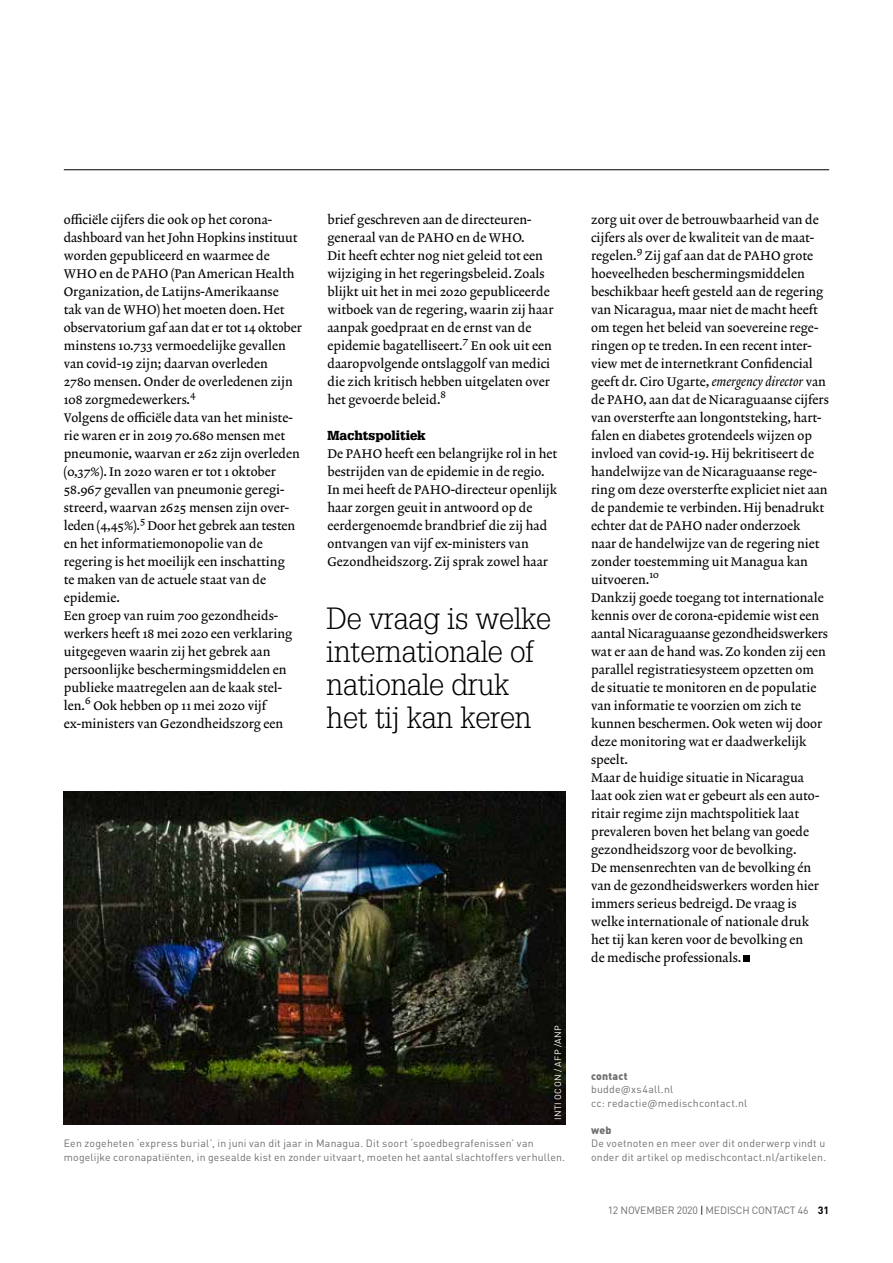
<style>
.page{position:relative;width:893px;height:1263px;background:#fff}
.page>*{position:absolute;margin:0;border:0;box-sizing:border-box;transform-origin:0 0}
.t1{font:300 30px/33px "Glypha LT Std";letter-spacing:-.005em;color:#000}
.t2{font:12.75px/18px "Lexicon No 2 Roman A";color:#000}
.t3{font:900 12.75px "Glypha LT Std";color:#000}
.t4{font:10.5px/13.5px "DINOT";letter-spacing:.02em;color:#706f6f}
.t5{font:10.5px "DINOT";letter-spacing:-.015em;color:#706f6f}
.t6{font:900 10.5px "DINOT";letter-spacing:.025em;color:#706f6f}
.t7{font:10.2px "Lexicon No 2 Roman A";color:#000}
.t8{font:9px "DINOT";letter-spacing:.05em;color:#fff}
.s1{font-family:"Lexicon No 2 Italic A"}
.s2{color:#000}
.s3{font-weight:700;color:#000}
</style>
<div class="page">
<div style="left:743px;top:955px;width:7px;height:7px;background:#000"></div>
<img style="left:64px;top:792px;width:502px;height:332px">
<hr style="left:64px;top:169px;width:765px;height:1px;background:#000">
<p class="t2" style="left:64px;top:211px;width:240px">officiële cijfers die ook op het corona&shy;dashboard van het John Hopkins instituut worden gepubliceerd en waarmee de WHO en de PAHO (Pan American Health Organization, de Latijns-Amerikaanse<br>tak van de WHO) het moeten doen. Het observatorium gaf aan dat er tot 14 oktober minstens 10.733 vermoedelijke gevallen van covid-19 zijn; daarvan overleden<br>2780 mensen. Onder de overledenen zijn 108 zorgmedewerkers.</p>
<p class="t7" style="left:190px;top:388px;width:7px">4</p>
<p class="t2" style="left:64px;top:409px;width:238px">Volgens de officiële data van het ministe&shy;rie waren er in 2019 70.680 mensen met pneumonie, waarvan er 262 zijn overleden (0,37%). In 2020 waren er tot 1 oktober 58.967 gevallen van pneumonie geregi&shy;streerd, waarvan 2625 mensen zijn over&shy;leden (4,45%).</p>
<p class="t7" style="left:140px;top:514px;width:7px">5</p>
<p class="t2" style="left:64px;top:517px;width:233px;text-indent:84px">Door het gebrek aan testen en het informatiemonopolie van de regering is het moeilijk een inschatting te maken van de actuele staat van de epidemie.<br>Een groep van ruim 700 gezondheids&shy;werkers heeft 18 mei 2020 een verklaring uitgegeven waarin zij het gebrek aan persoonlijke beschermingsmiddelen en publieke maatregelen aan de kaak stel&shy;len.</p>
<p class="t7" style="left:85px;top:694px;width:7px">6</p>
<p class="t2" style="left:64px;top:697px;width:221px;text-indent:30px">Ook hebben op 11 mei 2020 vijf ex-ministers van Gezondheidszorg een</p>
<p class="t2" style="left:327px;top:211px;width:228px">brief geschreven aan de directeuren-- generaal van de PAHO en de WHO.<br>Dit heeft echter nog niet geleid tot een wijziging in het regeringsbeleid. Zoals blijkt uit het in mei 2020 gepubliceerde witboek van de regering, waarin zij haar aanpak goedpraat en de ernst van de epidemie bagatelliseert.</p>
<p class="t7" style="left:463px;top:334px;width:7px">7</p>
<p class="t2" style="left:327px;top:337px;width:226px;text-indent:143px">En ook uit een daaropvolgende ontslaggolf van medici die zich kritisch hebben uitgelaten over het gevoerde beleid.</p>
<p class="t7" style="left:441px;top:388px;width:7px">8</p>
<p class="t3" style="left:327px;top:428px;width:100px">Machtspolitiek</p>
<p class="t2" style="left:327px;top:445px;width:231px">De PAHO heeft een belangrijke rol in het bestrijden van de epidemie in de regio.<br>In mei heeft de PAHO-directeur openlijk haar zorgen geuit in antwoord op de eerdergenoemde brandbrief die zij had ontvangen van vijf ex-ministers van Gezondheidszorg. Zij sprak zowel haar</p>
<h1 class="t1" style="left:326px;top:603px;width:226px">De vraag is welke internationale of nationale druk het tij kan keren</h1>
<p class="t8" style="left:552px;top:1120px;width:96px;rotate:-90deg">INTI OCON / AFP /ANP</p>
<p class="t4" style="left:64px;top:1136px;width:503px">Een zogeheten ‘express burial’, in juni van dit jaar in Managua. Dit soort ‘spoedbegrafenissen’ van mogelijke coronapatiënten, in gesealde kist en zonder uitvaart, moeten het aantal slachtoffers verhullen.</p>
<p class="t2" style="left:591px;top:211px;width:229px">zorg uit over de betrouwbaarheid van de cijfers als over de kwaliteit van de maat&shy;regelen.</p>
<p class="t7" style="left:637px;top:244px;width:7px">9</p>
<p class="t2" style="left:591px;top:247px;width:239px;text-indent:54px">Zij gaf aan dat de PAHO grote hoeveelheden beschermingsmiddelen beschikbaar heeft gesteld aan de regering van Nicaragua, maar niet de macht heeft om tegen het beleid van soevereine rege&shy;ringen op te treden. In een recent inter&shy;view met de internetkrant Confidencial geeft dr. Ciro Ugarte, <span class="s1">emergency director</span> van de PAHO, aan dat de Nicaraguaanse cijfers van oversterfte aan longontsteking, hart&shy;falen en diabetes grotendeels wijzen op invloed van covid-19. Hij bekritiseert de handelwijze van de Nicaraguaanse rege&shy;ring om deze oversterfte expliciet niet aan de pandemie te verbinden. Hij benadrukt echter dat de PAHO nader onderzoek<br>naar de handelwijze van de regering niet zonder toestemming uit Managua kan uitvoeren.</p>
<p class="t7" style="left:649px;top:568px;width:11px">10</p>
<p class="t2" style="left:591px;top:589px;width:239px">Dankzij goede toegang tot internationale kennis over de corona-epidemie wist een aantal Nicaraguaanse gezondheidswerkers wat er aan de hand was. Zo konden zij een parallel registratiesysteem opzetten om de situatie te monitoren en de populatie van informatie te voorzien om zich te kunnen beschermen. Ook weten wij door deze monitoring wat er daadwerkelijk speelt.<br>Maar de huidige situatie in Nicaragua laat ook zien wat er gebeurt als een auto&shy;ritair regime zijn machtspolitiek laat prevaleren boven het belang van goede gezondheidszorg voor de bevolking.<br>De mensenrechten van de bevolking én van de gezondheidswerkers worden hier immers serieus bedreigd. De vraag is welke internationale of nationale druk het tij kan keren voor de bevolking en<br>de medische professionals.</p>
<p class="t6" style="left:591px;top:1069px;width:38px">contact</p>
<p class="t4" style="left:591px;top:1082px;width:158px">budde@xs4all.nl<br>cc: redactie@medischcontact.nl</p>
<p class="t6" style="left:591px;top:1123px;width:22px">web</p>
<p class="t4" style="left:591px;top:1136px;width:237px">De voetnoten en meer over dit onderwerp vindt u onder dit artikel op medischcontact.nl/artikelen.</p>
<p class="t5" style="left:608px;top:1203px;width:223px">12 NOVEMBER 2020 <span class="s2">|</span> MEDISCH CONTACT 46 <span class="s3">31</span></p>
</div>
